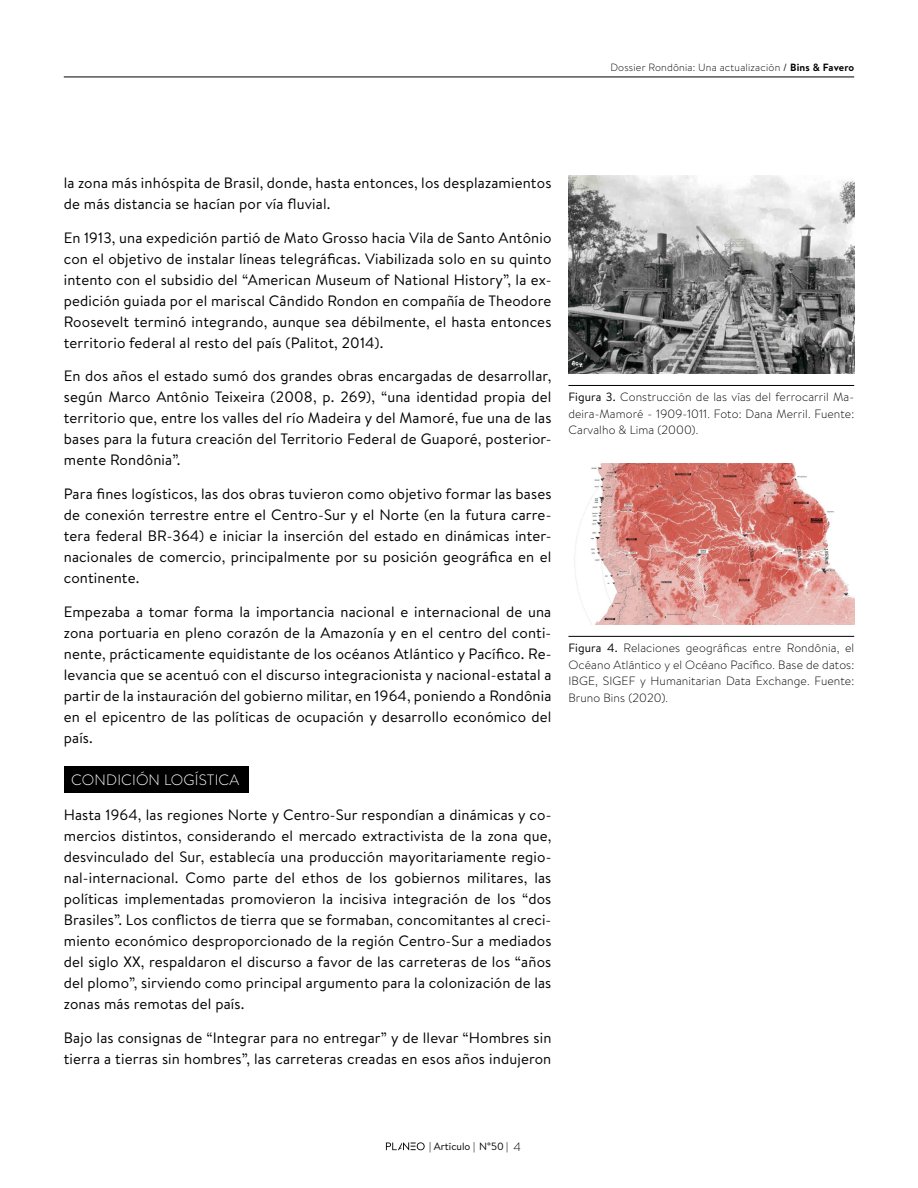
<style>
.page{position:relative;width:918px;height:1188px;background:#fff}
.page>*{position:absolute;margin:0;border:0;box-sizing:border-box;transform-origin:0 0}
.t1{font:15px/21px "Brandon Text";letter-spacing:.01em;color:#000;text-align:justify}
.t2{font:300 15px "Brandon Text";letter-spacing:.01em;color:#fff}
.t3{font:300 12px/16.5px "Brandon Text";letter-spacing:.01em;color:#000;text-align:justify}
.t4{font:300 10.5px "Brandon Text";letter-spacing:.02em;color:#000}
.t5{font:10.5px "Brandon Text";color:#000}
.s1{font-weight:400}
.s2{font-weight:700}
.s3{font-weight:300;font-size:12px}
</style>
<div class="page">
<hr style="left:64px;top:77px;width:790px;height:1px;background:#000">
<svg style="left:386px;top:1142px;width:39px;height:8px"></svg>
<img style="left:568px;top:176px;width:286px;height:197px">
<hr style="left:568px;top:385px;width:286px;height:1px;background:#000">
<img style="left:574px;top:463px;width:280px;height:162px">
<hr style="left:568px;top:636px;width:286px;height:1px;background:#000">
<div style="left:64px;top:766px;width:185px;height:26px;background:#000"></div>
<p class="t4" style="left:610px;top:60px;width:245px">Dossier Rondônia: Una actualización <span class="s1">/</span> <span class="s2">Bins &amp; Favero</span></p>
<p class="t1" style="left:64px;top:172px;width:489px">la zona más inhóspita de Brasil, donde, hasta entonces, los desplazamientos de más distancia se hacían por vía fluvial.</p>
<p class="t1" style="left:64px;top:227px;width:489px">En 1913, una expedición partió de Mato Grosso hacia Vila de Santo Antônio con el objetivo de instalar líneas telegráficas. Viabilizada solo en su quinto intento con el subsidio del “American Museum of National History”, la ex&shy;pedición guiada por el mariscal Cândido Rondon en compañía de Theodore Roosevelt terminó integrando, aunque sea débilmente, el hasta entonces territorio federal al resto del país (Palitot, 2014).</p>
<p class="t1" style="left:64px;top:365px;width:489px">En dos años el estado sumó dos grandes obras encargadas de desarrollar, según Marco Antônio Teixeira (2008, p. 269), “una identidad propia del territorio que, entre los valles del río Madeira y del Mamoré, fue una de las bases para la futura creación del Territorio Federal de Guaporé, posterior&shy;mente Rondônia”.</p>
<p class="t1" style="left:64px;top:483px;width:489px">Para fines logísticos, las dos obras tuvieron como objetivo formar las bases de conexión terrestre entre el Centro-Sur y el Norte (en la futura carre&shy;tera federal BR-364) e iniciar la inserción del estado en dinámicas inter&shy;nacionales de comercio, principalmente por su posición geográfica en el continente.</p>
<p class="t1" style="left:64px;top:601px;width:489px">Empezaba a tomar forma la importancia nacional e internacional de una zona portuaria en pleno corazón de la Amazonía y en el centro del conti&shy;nente, prácticamente equidistante de los océanos Atlántico y Pacífico. Re&shy;levancia que se acentuó con el discurso integracionista y nacional-estatal a partir de la instauración del gobierno militar, en 1964, poniendo a Rondônia en el epicentro de las políticas de ocupación y desarrollo económico del país.</p>
<p class="t2" style="left:71px;top:769px;width:170px">CONDICIÓN LOGÍSTICA</p>
<p class="t1" style="left:64px;top:804px;width:489px">Hasta 1964, las regiones Norte y Centro-Sur respondían a dinámicas y co&shy;mercios distintos, considerando el mercado extractivista de la zona que, desvinculado del Sur, establecía una producción mayoritariamente regio&shy;nal-internacional. Como parte del ethos de los gobiernos militares, las políticas implementadas promovieron la incisiva integración de los “dos Brasiles”. Los conflictos de tierra que se formaban, concomitantes al creci&shy;miento económico desproporcionado de la región Centro-Sur a mediados del siglo XX, respaldaron el discurso a favor de las carreteras de los “años del plomo”, sirviendo como principal argumento para la colonización de las zonas más remotas del país.</p>
<p class="t1" style="left:64px;top:1027px;width:489px">Bajo las consignas de “Integrar para no entregar” y de llevar “Hombres sin tierra a tierras sin hombres”, las carreteras creadas en esos años indujeron</p>
<p class="t3" style="left:568px;top:388px;width:287px"><span class="s1">Figura 3.</span> Construcción de las vías del ferrocarril Ma&shy;deira-Mamoré - 1909-1011. Foto: Dana Merril. Fuente:<br>Carvalho &amp; Lima (2000).</p>
<p class="t3" style="left:568px;top:639px;width:287px"><span class="s1">Figura 4.</span> Relaciones geográficas entre Rondônia, el Océano Atlántico y el Océano Pacífico. Base de datos:<br>IBGE, SIGEF y Humanitarian Data Exchange. Fuente:<br>Bruno Bins (2020).</p>
<p class="t5" style="left:429px;top:1139px;width:93px">| Artículo | N°50 | <span class="s3">4</span></p>
</div>
